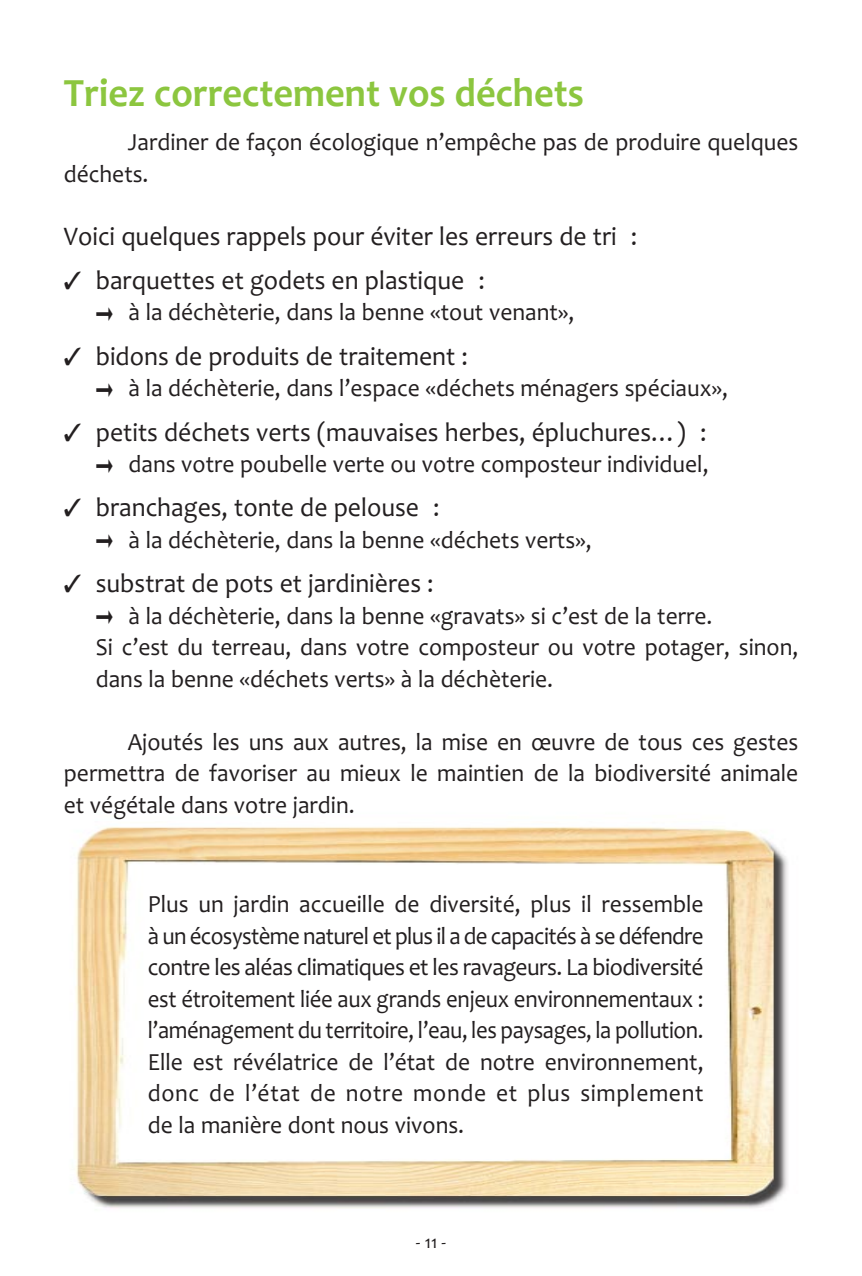
<style>
.page{position:relative;width:862px;height:1276px;background:#fff}
.page>*{position:absolute;margin:0;border:0;box-sizing:border-box;transform-origin:0 0}
.t1{font:40.5px "Candara Bold OTF";color:#8cc63f;scale:.95 1}
.t2{font:27px "Candara";color:#231f20;scale:.95 1}
.t3{font:24.75px/31.5px "Candara";color:#231f20;scale:.95 1}
.t4{font:18px "Candara";color:#231f20}
</style>
<div class="page">
<img style="left:75px;top:827px;width:713px;height:382px">
<h1 class="t1" style="left:64px;top:78px;width:548px">Triez correctement vos déchets</h1>
<p class="t3" style="left:64px;top:129px;width:774px;text-indent:64px">Jardiner de façon écologique n’empêche pas de produire quelques déchets.</p>
<p class="t2" style="left:64px;top:226px;width:605px">Voici quelques rappels pour éviter les erreurs de tri :</p>
<p class="t2" style="left:64px;top:270px;width:444px">✓ barquettes et godets en plastique :</p>
<p class="t3" style="left:96px;top:299px;width:505px">➞ à la déchèterie, dans la benne «tout venant»,</p>
<p class="t2" style="left:64px;top:346px;width:426px">✓ bidons de produits de traitement :</p>
<p class="t3" style="left:96px;top:375px;width:666px">➞ à la déchèterie, dans l’espace «déchets ménagers spéciaux»,</p>
<p class="t2" style="left:64px;top:422px;width:677px">✓ petits déchets verts (mauvaises herbes, épluchures…) :</p>
<p class="t3" style="left:96px;top:451px;width:646px">➞ dans votre poubelle verte ou votre composteur individuel,</p>
<p class="t2" style="left:64px;top:498px;width:397px">✓ branchages, tonte de pelouse :</p>
<p class="t3" style="left:96px;top:526px;width:523px">➞ à la déchèterie, dans la benne «déchets verts»,</p>
<p class="t2" style="left:64px;top:573px;width:390px">✓ substrat de pots et jardinières :</p>
<p class="t3" style="left:96px;top:602px;width:740px">➞ à la déchèterie, dans la benne «gravats» si c’est de la terre.<br>Si c’est du terreau, dans votre composteur ou votre potager, sinon, dans la benne «déchets verts» à la déchèterie.</p>
<p class="t3" style="left:64px;top:728px;width:774px;text-align:justify;text-indent:64px">Ajoutés les uns aux autres, la mise en œuvre de tous ces gestes permettra de favoriser au mieux le maintien de la biodiversité animale et végétale dans votre jardin.</p>
<p class="t3" style="left:148px;top:891px;width:586px;text-align:justify">Plus un jardin accueille de diversité, plus il ressemble à un écosystème naturel et plus il a de capacités à se défendre contre les aléas climatiques et les ravageurs. La biodiversité est étroitement liée aux grands enjeux environnementaux : l’aménagement du territoire, l’eau, les paysages, la pollution.<br>Elle est révélatrice de l’état de notre environnement, donc de l’état de notre monde et plus simplement de la manière dont nous vivons.</p>
<p class="t4" style="left:415px;top:1235px;width:32px">- 11 -</p>
</div>
